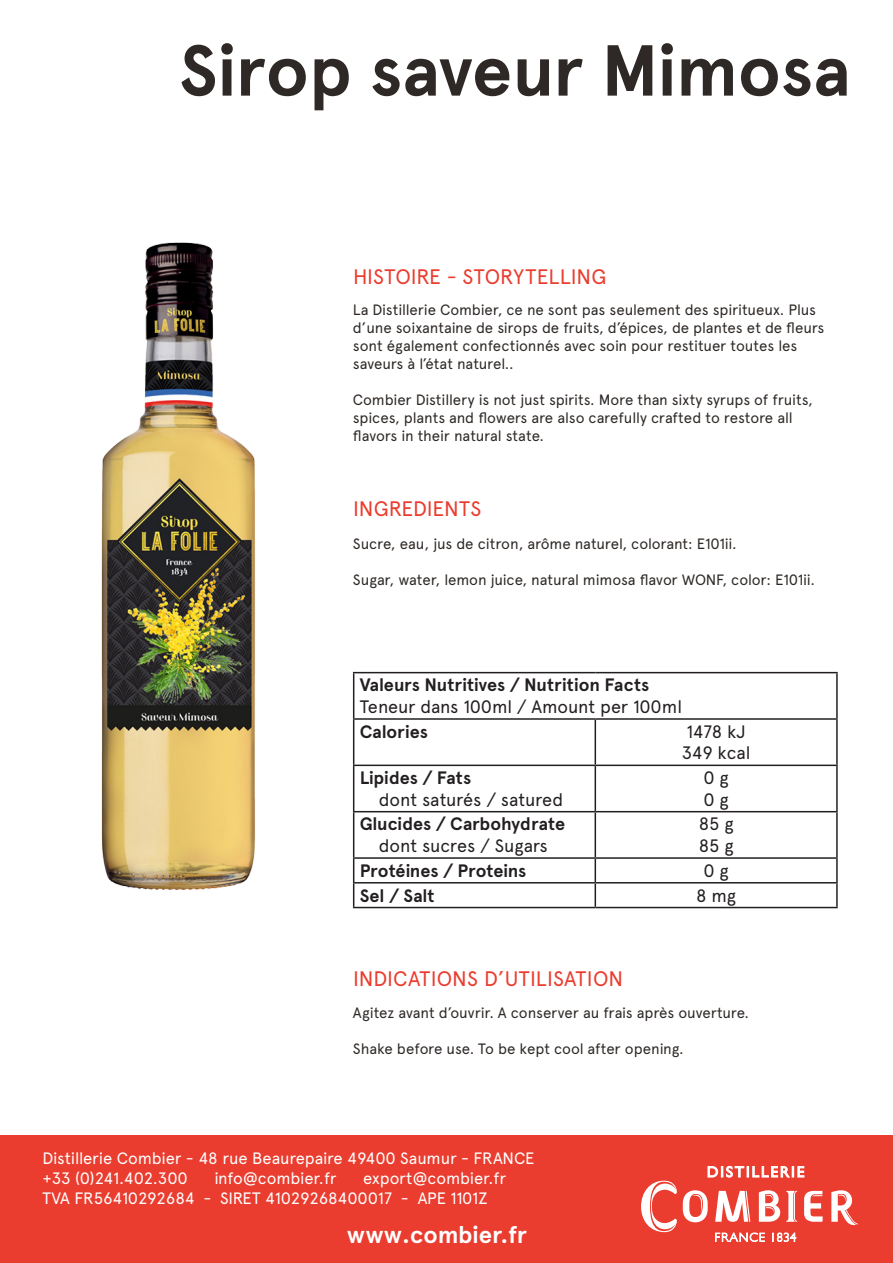
<style>
.page{position:relative;width:893px;height:1263px;background:#fff}
.page>*{position:absolute;margin:0;border:0;box-sizing:border-box;transform-origin:0 0}
.t1{font:700 72px "Apercu";letter-spacing:-.005em;color:#2e2926}
.t2{font:700 24px "Apercu";letter-spacing:-.005em;color:#fff}
.t3{font:21px "Apercu";color:#ea3d2f}
.t4{font:700 18px "Apercu";color:#231f20}
.t5{font:18px "Apercu";letter-spacing:-.005em;color:#231f20}
.t6{font:16.5px "Apercu";letter-spacing:-.01em;color:#fff}
.t7{font:15px/18px "Apercu";letter-spacing:-.01em;color:#2e2926}
</style>
<div class="page">
<img style="left:101px;top:242px;width:154px;height:648px">
<div style="left:0;top:1135px;width:893px;height:128px;background:#ea3d2f"></div>
<hr style="left:353px;top:672px;width:242px;height:1px;background:#231f20">
<hr style="left:353px;top:673px;width:1px;height:45px;background:#231f20">
<hr style="left:595px;top:672px;width:243px;height:1px;background:#231f20">
<hr style="left:836px;top:673px;width:2px;height:45px;background:#231f20">
<hr style="left:353px;top:718px;width:242px;height:2px;background:#231f20">
<hr style="left:353px;top:720px;width:1px;height:44px;background:#231f20">
<hr style="left:595px;top:718px;width:243px;height:2px;background:#231f20">
<hr style="left:595px;top:720px;width:1px;height:44px;background:#231f20">
<hr style="left:836px;top:720px;width:2px;height:44px;background:#231f20">
<hr style="left:353px;top:764px;width:242px;height:2px;background:#231f20">
<hr style="left:353px;top:766px;width:1px;height:45px;background:#231f20">
<hr style="left:595px;top:764px;width:243px;height:2px;background:#231f20">
<hr style="left:595px;top:766px;width:1px;height:45px;background:#231f20">
<hr style="left:836px;top:766px;width:2px;height:45px;background:#231f20">
<hr style="left:353px;top:811px;width:242px;height:1px;background:#231f20">
<hr style="left:353px;top:812px;width:1px;height:45px;background:#231f20">
<hr style="left:595px;top:811px;width:243px;height:1px;background:#231f20">
<hr style="left:595px;top:812px;width:1px;height:45px;background:#231f20">
<hr style="left:836px;top:812px;width:2px;height:45px;background:#231f20">
<hr style="left:353px;top:857px;width:242px;height:2px;background:#231f20">
<hr style="left:595px;top:857px;width:243px;height:2px;background:#231f20">
<hr style="left:836px;top:859px;width:2px;height:23px;background:#231f20">
<hr style="left:353px;top:882px;width:242px;height:1px;background:#231f20">
<svg style="left:353px;top:859px;width:1px;height:48px"></svg>
<hr style="left:595px;top:882px;width:243px;height:1px;background:#231f20">
<svg style="left:595px;top:859px;width:1px;height:48px"></svg>
<hr style="left:836px;top:883px;width:2px;height:24px;background:#231f20">
<hr style="left:353px;top:907px;width:242px;height:1px;background:#231f20">
<hr style="left:595px;top:907px;width:243px;height:1px;background:#231f20">
<svg style="left:786px;top:1191px;width:11px;height:31px"></svg>
<svg style="left:683px;top:1190px;width:25px;height:32px"></svg>
<svg style="left:804px;top:1191px;width:19px;height:31px"></svg>
<svg style="left:715px;top:1191px;width:35px;height:31px"></svg>
<svg style="left:759px;top:1190px;width:21px;height:32px"></svg>
<svg style="left:641px;top:1180px;width:36px;height:52px"></svg>
<svg style="left:831px;top:1190px;width:27px;height:35px"></svg>
<svg style="left:715px;top:1233px;width:50px;height:8px"></svg>
<svg style="left:772px;top:1233px;width:24px;height:8px"></svg>
<svg style="left:708px;top:1166px;width:96px;height:11px"></svg>
<p class="t1" style="left:179px;top:27px;width:673px">Sirop saveur Mimosa</p>
<p class="t3" style="left:353px;top:264px;width:255px">HISTOIRE - STORYTELLING</p>
<p class="t7" style="left:353px;top:301px;width:473px">La Distillerie Combier, ce ne sont pas seulement des spiritueux. Plus d’une soixantaine de sirops de fruits, d’épices, de plantes et de fleurs sont également confectionnés avec soin pour restituer toutes les saveurs à l’état naturel..</p>
<p class="t7" style="left:353px;top:391px;width:461px">Combier Distillery is not just spirits. More than sixty syrups of fruits, spices, plants and flowers are also carefully crafted to restore all flavors in their natural state.</p>
<p class="t3" style="left:353px;top:496px;width:130px">INGREDIENTS</p>
<p class="t7" style="left:353px;top:534px;width:385px">Sucre, eau, jus de citron, arôme naturel, colorant: E101ii.</p>
<p class="t7" style="left:353px;top:570px;width:464px">Sugar, water, lemon juice, natural mimosa flavor WONF, color: E101ii.</p>
<p class="t4" style="left:360px;top:674px;width:291px">Valeurs Nutritives / Nutrition Facts</p>
<p class="t5" style="left:360px;top:696px;width:324px">Teneur dans 100ml / Amount per 100ml</p>
<p class="t4" style="left:360px;top:720px;width:70px">Calories</p>
<p class="t5" style="left:687px;top:721px;width:60px">1478 kJ</p>
<p class="t5" style="left:682px;top:742px;width:70px">349 kcal</p>
<p class="t4" style="left:360px;top:767px;width:113px">Lipides / Fats</p>
<p class="t5" style="left:379px;top:789px;width:186px">dont saturés / satured</p>
<p class="t5" style="left:703px;top:767px;width:27px">0 g</p>
<p class="t5" style="left:703px;top:789px;width:27px">0 g</p>
<p class="t4" style="left:360px;top:813px;width:207px">Glucides / Carbohydrate</p>
<p class="t5" style="left:379px;top:835px;width:170px">dont sucres / Sugars</p>
<p class="t5" style="left:699px;top:813px;width:36px">85 g</p>
<p class="t5" style="left:699px;top:835px;width:36px">85 g</p>
<p class="t4" style="left:360px;top:860px;width:168px">Protéines / Proteins</p>
<p class="t5" style="left:703px;top:860px;width:27px">0 g</p>
<p class="t4" style="left:360px;top:884px;width:76px">Sel / Salt</p>
<p class="t5" style="left:696px;top:884px;width:41px">8 mg</p>
<p class="t3" style="left:353px;top:966px;width:271px">INDICATIONS D’UTILISATION</p>
<p class="t7" style="left:353px;top:1004px;width:398px">Agitez avant d’ouvrir. A conserver au frais après ouverture.</p>
<p class="t7" style="left:353px;top:1040px;width:332px">Shake before use. To be kept cool after opening.</p>
<p class="t6" style="left:43px;top:1148px;width:494px">Distillerie Combier - 48 rue Beaurepaire 49400 Saumur - FRANCE</p>
<p class="t6" style="left:43px;top:1168px;width:147px">+33 (0)241.402.300</p>
<p class="t6" style="left:214px;top:1168px;width:124px">info@combier.fr</p>
<p class="t6" style="left:363px;top:1168px;width:145px">export@combier.fr</p>
<p class="t6" style="left:43px;top:1188px;width:446px">TVA FR56410292684 - SIRET 41029268400017 - APE 1101Z</p>
<p class="t2" style="left:347px;top:1220px;width:181px">www.combier.fr</p>
</div>
